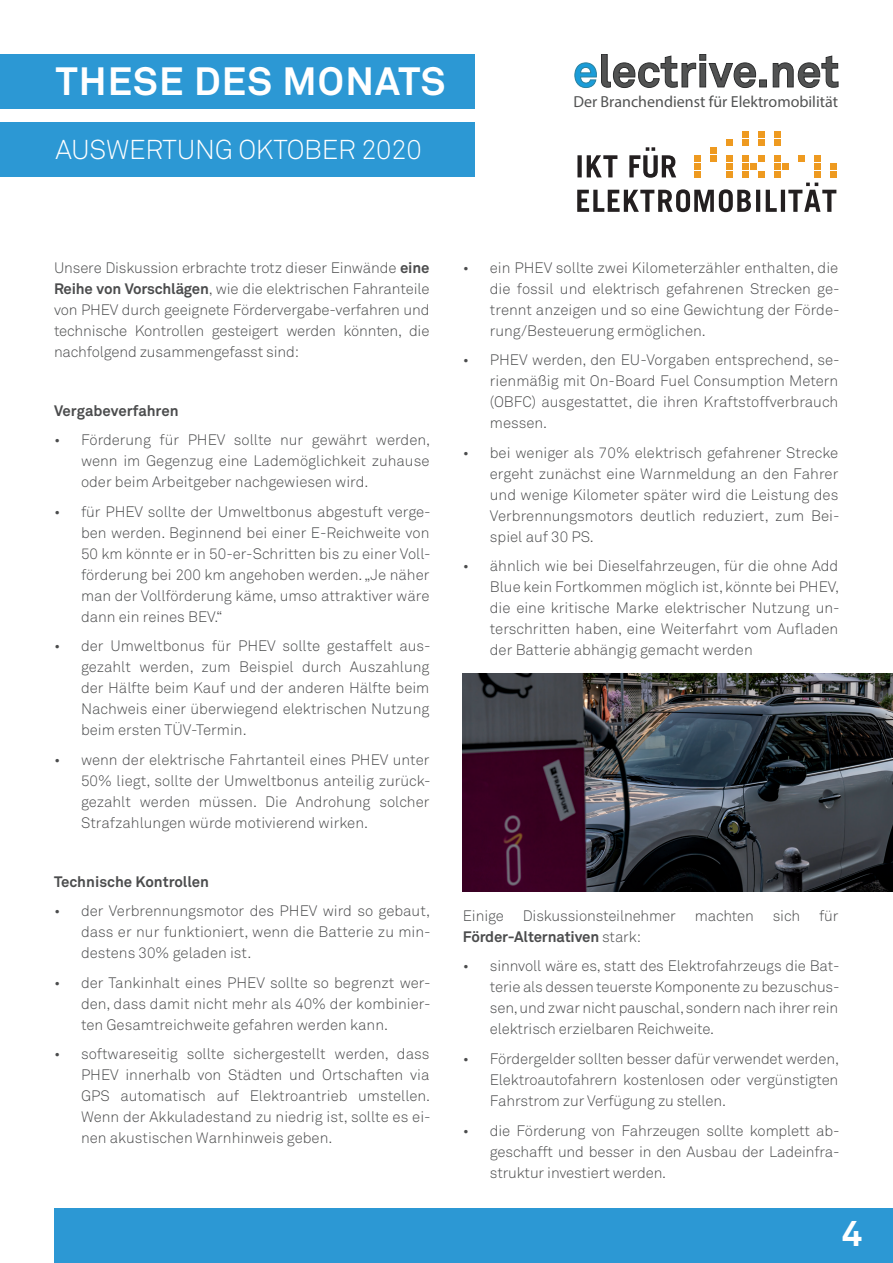
<style>
.page{position:relative;width:893px;height:1263px;background:#fff}
.page>*{position:absolute;margin:0;border:0;box-sizing:border-box;transform-origin:0 0}
.t1{font:700 39px "Akkurat";letter-spacing:.03em;color:#fff}
.t2{font:700 36px "Akkurat";color:#fff}
.t3{font:300 27px "Akkurat";letter-spacing:-.01em;color:#fff}
.t4{font:16.05px "Myriad Pro";color:#525353}
.t5{font:300 15px/21px "Akkurat";color:#4b4c4d;text-align:justify}
.t6{font:700 15px "Akkurat";letter-spacing:-.005em;color:#4b4c4d}
.s1{font-weight:700}
.s2{font-weight:300}
</style>
<div class="page">
<div style="left:54px;top:1209px;width:839px;height:54px;background:#2c98d4"></div>
<div style="left:0;top:54px;width:475px;height:54px;background:#2c98d4"></div>
<div style="left:0;top:123px;width:475px;height:54px;background:#2c98d4"></div>
<svg style="left:574px;top:54px;width:264px;height:34px"></svg>
<div style="left:742px;top:139px;width:7px;height:7px;background:#ee9a20"></div>
<div style="left:758px;top:139px;width:7px;height:7px;background:#ee9a20"></div>
<div style="left:758px;top:131px;width:7px;height:7px;background:#ee9a20"></div>
<div style="left:774px;top:139px;width:7px;height:7px;background:#ee9a20"></div>
<div style="left:774px;top:131px;width:7px;height:7px;background:#ee9a20"></div>
<div style="left:742px;top:131px;width:7px;height:7px;background:#ee9a20"></div>
<div style="left:726px;top:139px;width:7px;height:7px;background:#ee9a20"></div>
<div style="left:831px;top:171px;width:6px;height:7px;background:#ee9a20"></div>
<div style="left:831px;top:163px;width:6px;height:7px;background:#ee9a20"></div>
<svg style="left:577px;top:147px;width:259px;height:65px"></svg>
<img style="left:463px;top:674px;width:429px;height:218px">
<h1 class="t1" style="left:56px;top:57px;width:391px">THESE DES MONATS</h1>
<h3 class="t3" style="left:55px;top:133px;width:368px">AUSWERTUNG OKTOBER 2020</h3>
<p class="t4" style="left:573px;top:92px;width:266px">Der Branchendienst für Elektromobilität</p>
<p class="t5" style="left:54px;top:257px;width:377px">Unsere Diskussion erbrachte trotz dieser Einwände <span class="s1">eine Reihe von Vorschlägen</span>, wie die elektrischen Fahranteile von PHEV durch geeignete Fördervergabe-verfahren und technische Kontrollen gesteigert werden könnten, die nachfolgend zusammengefasst sind:</p>
<p class="t6" style="left:54px;top:401px;width:126px">Vergabeverfahren</p>
<p class="t5" style="left:81px;top:429px;width:351px;text-indent:-27px">• Förderung für PHEV sollte nur gewährt werden, wenn im Gegenzug eine Lademöglichkeit zuhause oder beim Arbeitgeber nachgewiesen wird.</p>
<p class="t5" style="left:81px;top:501px;width:351px;text-indent:-27px">• für PHEV sollte der Umweltbonus abgestuft verge&shy;ben werden. Beginnend bei einer E-Reichweite von 50 km könnte er in 50-er-Schritten bis zu einer Voll&shy;förderung bei 200 km angehoben werden. „Je näher man der Vollförderung käme, umso attraktiver wäre dann ein reines BEV.“</p>
<p class="t5" style="left:81px;top:635px;width:351px;text-indent:-27px">• der Umweltbonus für PHEV sollte gestaffelt aus&shy;gezahlt werden, zum Beispiel durch Auszahlung der Hälfte beim Kauf und der anderen Hälfte beim Nachweis einer überwiegend elektrischen Nutzung beim ersten TÜV-Termin.</p>
<p class="t5" style="left:81px;top:749px;width:351px;text-indent:-27px">• wenn der elektrische Fahrtanteil eines PHEV unter 50% liegt, sollte der Umweltbonus anteilig zurück&shy;gezahlt werden müssen. Die Androhung solcher Strafzahlungen würde motivierend wirken.</p>
<p class="t6" style="left:54px;top:872px;width:157px">Technische Kontrollen</p>
<p class="t5" style="left:81px;top:900px;width:351px;text-indent:-27px">• der Verbrennungsmotor des PHEV wird so gebaut, dass er nur funktioniert, wenn die Batterie zu min&shy;destens 30% geladen ist.</p>
<p class="t5" style="left:81px;top:972px;width:351px;text-indent:-27px">• der Tankinhalt eines PHEV sollte so begrenzt wer&shy;den, dass damit nicht mehr als 40% der kombinier&shy;ten Gesamtreichweite gefahren werden kann.</p>
<p class="t5" style="left:81px;top:1043px;width:351px;text-indent:-27px">• softwareseitig sollte sichergestellt werden, dass PHEV innerhalb von Städten und Ortschaften via GPS automatisch auf Elektroantrieb umstellen.<br>Wenn der Akkuladestand zu niedrig ist, sollte es ei&shy;nen akustischen Warnhinweis geben.</p>
<p class="t5" style="left:490px;top:257px;width:351px;text-indent:-27px">• ein PHEV sollte zwei Kilometerzähler enthalten, die die fossil und elektrisch gefahrenen Strecken ge&shy;trennt anzeigen und so eine Gewichtung der Förde&shy;rung/Besteuerung ermöglichen.</p>
<p class="t5" style="left:490px;top:349px;width:351px;text-indent:-27px">• PHEV werden, den EU-Vorgaben entsprechend, se&shy;rienmäßig mit On-Board Fuel Consumption Metern (OBFC) ausgestattet, die ihren Kraftstoffverbrauch messen.</p>
<p class="t5" style="left:490px;top:442px;width:351px;text-indent:-27px">• bei weniger als 70% elektrisch gefahrener Strecke ergeht zunächst eine Warnmeldung an den Fahrer und wenige Kilometer später wird die Leistung des Verbrennungsmotors deutlich reduziert, zum Bei&shy;spiel auf 30 PS.</p>
<p class="t5" style="left:490px;top:555px;width:351px;text-indent:-27px">• ähnlich wie bei Dieselfahrzeugen, für die ohne Add Blue kein Fortkommen möglich ist, könnte bei PHEV, die eine kritische Marke elektrischer Nutzung un&shy;terschritten haben, eine Weiterfahrt vom Aufladen der Batterie abhängig gemacht werden</p>
<p class="t5" style="left:463px;top:905px;width:42px">Einige</p>
<p class="t5" style="left:523px;top:905px;width:155px">Diskussionsteilnehmer</p>
<p class="t5" style="left:695px;top:905px;width:61px">machten</p>
<p class="t5" style="left:773px;top:905px;width:29px">sich</p>
<p class="t5" style="left:819px;top:905px;width:21px">für</p>
<p class="t6" style="left:463px;top:927px;width:180px">Förder-Alternativen <span class="s2">stark:</span></p>
<p class="t5" style="left:490px;top:955px;width:351px;text-indent:-27px">• sinnvoll wäre es, statt des Elektrofahrzeugs die Bat&shy;terie als dessen teuerste Komponente zu bezuschus&shy;sen, und zwar nicht pauschal, sondern nach ihrer rein elektrisch erzielbaren Reichweite.</p>
<p class="t5" style="left:490px;top:1048px;width:351px;text-indent:-27px">• Fördergelder sollten besser dafür verwendet werden, Elektroautofahrern kostenlosen oder vergünstigten Fahrstrom zur Verfügung zu stellen.</p>
<p class="t5" style="left:490px;top:1119px;width:351px;text-indent:-27px">• die Förderung von Fahrzeugen sollte komplett ab&shy;geschafft und besser in den Ausbau der Ladeinfra&shy;struktur investiert werden.</p>
<h2 class="t2" style="left:842px;top:1211px;width:22px">4</h2>
</div>
